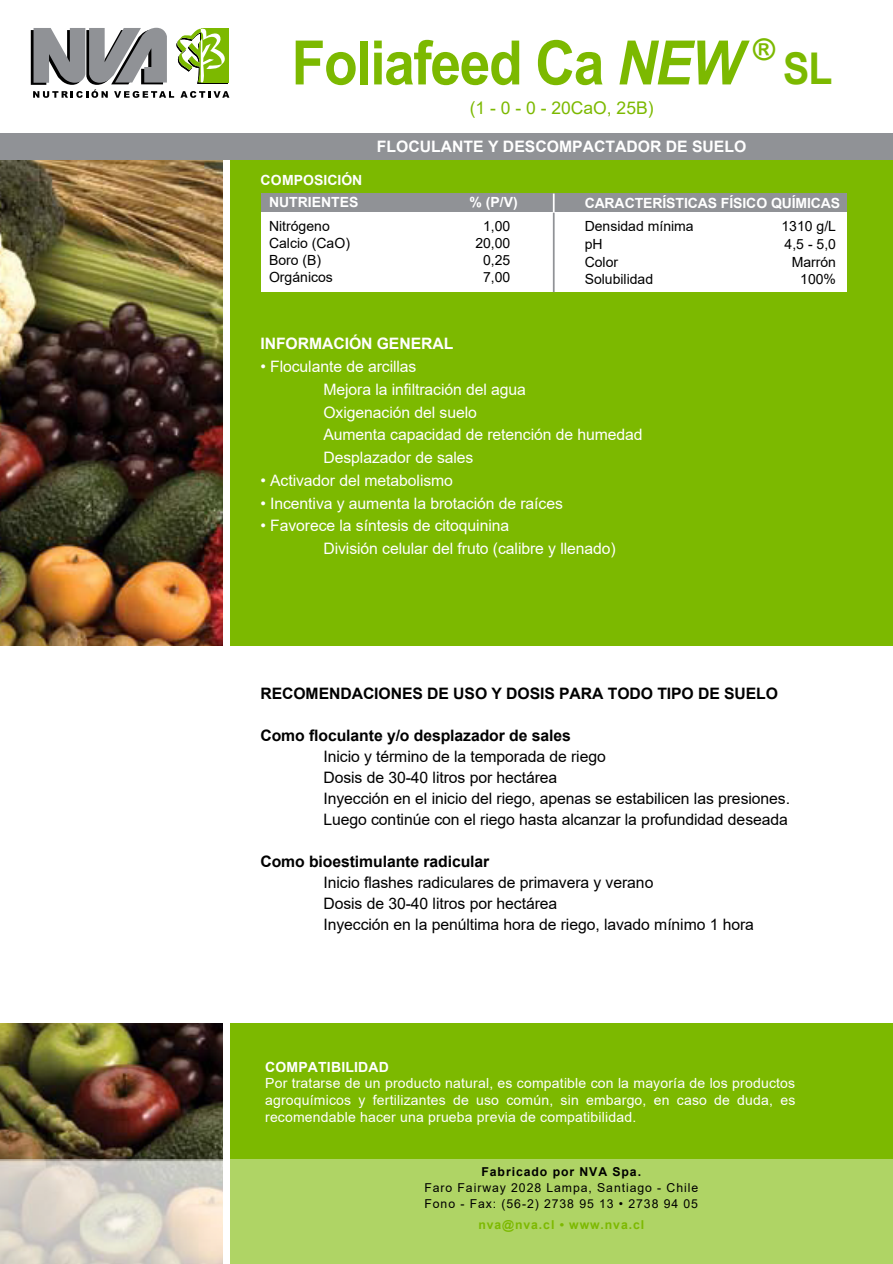
<style>
.page{position:relative;width:893px;height:1264px;background:#fff}
.page>*{position:absolute;margin:0;border:0;box-sizing:border-box;transform-origin:0 0}
.t1{font:700 61.25px "Arial";letter-spacing:-.025em;color:#7cb900;scale:.9 1}
.t2{font:700 43.75px "Arial";color:#7cb900;scale:.9 1}
.t3{font:17.5px "Arial";color:#7cb900}
.t4{font:15.75px/21px "Arial";letter-spacing:-.005em;color:#000}
.t5{font:15.75px/22.8px "Arial";letter-spacing:-.005em;color:#fff}
.t6{font:700 15.75px "Arial";letter-spacing:-.005em;color:#000}
.t7{font:700 15.75px "Arial";color:#fff}
.t8{font:14px/16.8px "Arial";letter-spacing:.015em;color:#fff;text-align:justify}
.t9{font:14px/16.8px "Arial";color:#000}
.t10{font:700 14px "Arial";color:#fff}
.t11{font:12.25px/15.8px "Arial";letter-spacing:.075em;color:#000}
.t12{font:700 12.25px "Arial";letter-spacing:.075em;color:#7cb900}
.t13{font:700 12.25px "Arial";letter-spacing:.075em;color:#000}
.s1{font-style:italic}
</style>
<div class="page">
<img style="left:0;top:159px;width:223px;height:487px">
<img style="left:0;top:1023px;width:223px;height:136px">
<div style="left:224px;top:158px;width:668px;height:1106px;background:#7cb900"></div>
<div style="left:223px;top:159px;width:7px;height:1105px;background:#fff"></div>
<div style="left:0;top:646px;width:892px;height:377px;background:#fff"></div>
<div style="left:261px;top:193px;width:585px;height:99px;background:#fff"></div>
<div style="left:261px;top:193px;width:585px;height:19px;background:#909296"></div>
<svg style="left:31px;top:28px;width:198px;height:70px"></svg>
<svg style="left:0;top:1159px;width:892px;height:105px;background:#bad47e"></svg>
<div style="left:0;top:133px;width:892px;height:26px;background:#909296"></div>
<svg style="left:553px;top:193px;width:1px;height:19px"></svg>
<hr style="left:553px;top:213px;width:1px;height:79px;background:#909296">
<h1 class="t1" style="left:291px;top:22px;width:538px">Foliafeed Ca <span class="s1">NEW</span> <sup>®</sup></h1>
<p class="t3" style="left:469px;top:96px;width:185px">(1 - 0 - 0 - 20CaO, 25B)</p>
<p class="t10" style="left:260px;top:171px;width:103px">COMPOSICIÓN</p>
<p class="t7" style="left:377px;top:136px;width:371px">FLOCULANTE Y DESCOMPACTADOR DE SUELO</p>
<h2 class="t2" style="left:783px;top:40px;width:56px">SL</h2>
<p class="t10" style="left:269px;top:193px;width:91px">NUTRIENTES</p>
<p class="t10" style="left:469px;top:193px;width:50px">% (P/V)</p>
<p class="t9" style="left:269px;top:218px;width:82px">Nitrógeno<br>Calcio (CaO)<br>Boro (B)<br>Orgánicos</p>
<p class="t9" style="left:475px;top:218px;width:37px;text-align:center">1,00<br>20,00<br>0,25<br>7,00</p>
<p class="t10" style="left:584px;top:194px;width:257px">CARACTERÍSTICAS FÍSICO QUÍMICAS</p>
<p class="t9" style="left:584px;top:218px;width:110px">Densidad mínima</p>
<p class="t9" style="left:781px;top:218px;width:56px">1310 g/L</p>
<p class="t9" style="left:584px;top:235px;width:19px">pH</p>
<p class="t9" style="left:784px;top:235px;width:53px">4,5 - 5,0</p>
<p class="t9" style="left:584px;top:253px;width:35px">Color</p>
<p class="t9" style="left:791px;top:253px;width:46px">Marrón</p>
<p class="t9" style="left:584px;top:270px;width:70px">Solubilidad</p>
<p class="t9" style="left:800px;top:270px;width:37px">100%</p>
<p class="t7" style="left:260px;top:333px;width:194px">INFORMACIÓN GENERAL</p>
<p class="t5" style="left:323px;top:355px;width:321px;text-indent:-63px">• Floculante de arcillas<br>Mejora la infiltración del agua<br>Oxigenación del suelo<br>Aumenta capacidad de retención de humedad<br>Desplazador de sales</p>
<p class="t5" style="left:260px;top:469px;width:194px">• Activador del metabolismo</p>
<p class="t5" style="left:260px;top:492px;width:304px">• Incentiva y aumenta la brotación de raíces</p>
<p class="t5" style="left:323px;top:514px;width:294px;text-indent:-63px">• Favorece la síntesis de citoquinina<br>División celular del fruto (calibre y llenado)</p>
<p class="t6" style="left:260px;top:683px;width:519px">RECOMENDACIONES DE USO Y DOSIS PARA TODO TIPO DE SUELO</p>
<p class="t6" style="left:260px;top:725px;width:312px">Como floculante y/o desplazador de sales</p>
<p class="t4" style="left:323px;top:746px;width:468px">Inicio y término de la temporada de riego<br>Dosis de 30-40 litros por hectárea<br>Inyección en el inicio del riego, apenas se estabilicen las presiones.<br>Luego continúe con el riego hasta alcanzar la profundidad deseada</p>
<p class="t6" style="left:260px;top:851px;width:230px">Como bioestimulante radicular</p>
<p class="t4" style="left:323px;top:872px;width:432px">Inicio flashes radiculares de primavera y verano<br>Dosis de 30-40 litros por hectárea<br>Inyección en la penúltima hora de riego, lavado mínimo 1 hora</p>
<p class="t10" style="left:265px;top:1057px;width:125px">COMPATIBILIDAD</p>
<p class="t8" style="left:265px;top:1074px;width:531px">Por tratarse de un producto natural, es compatible con la mayoría de los productos agroquímicos y fertilizantes de uso común, sin embargo, en caso de duda, es recomendable hacer una prueba previa de compatibilidad.</p>
<p class="t13" style="left:481px;top:1163px;width:161px">Fabricado por NVA Spa.</p>
<p class="t11" style="left:424px;top:1179px;width:275px">Faro Fairway 2028 Lampa, Santiago - Chile<br>Fono - Fax: (56-2) 2738 95 13 • 2738 94 05</p>
<p class="t12" style="left:478px;top:1216px;width:167px">nva@nva.cl • www.nva.cl</p>
</div>
